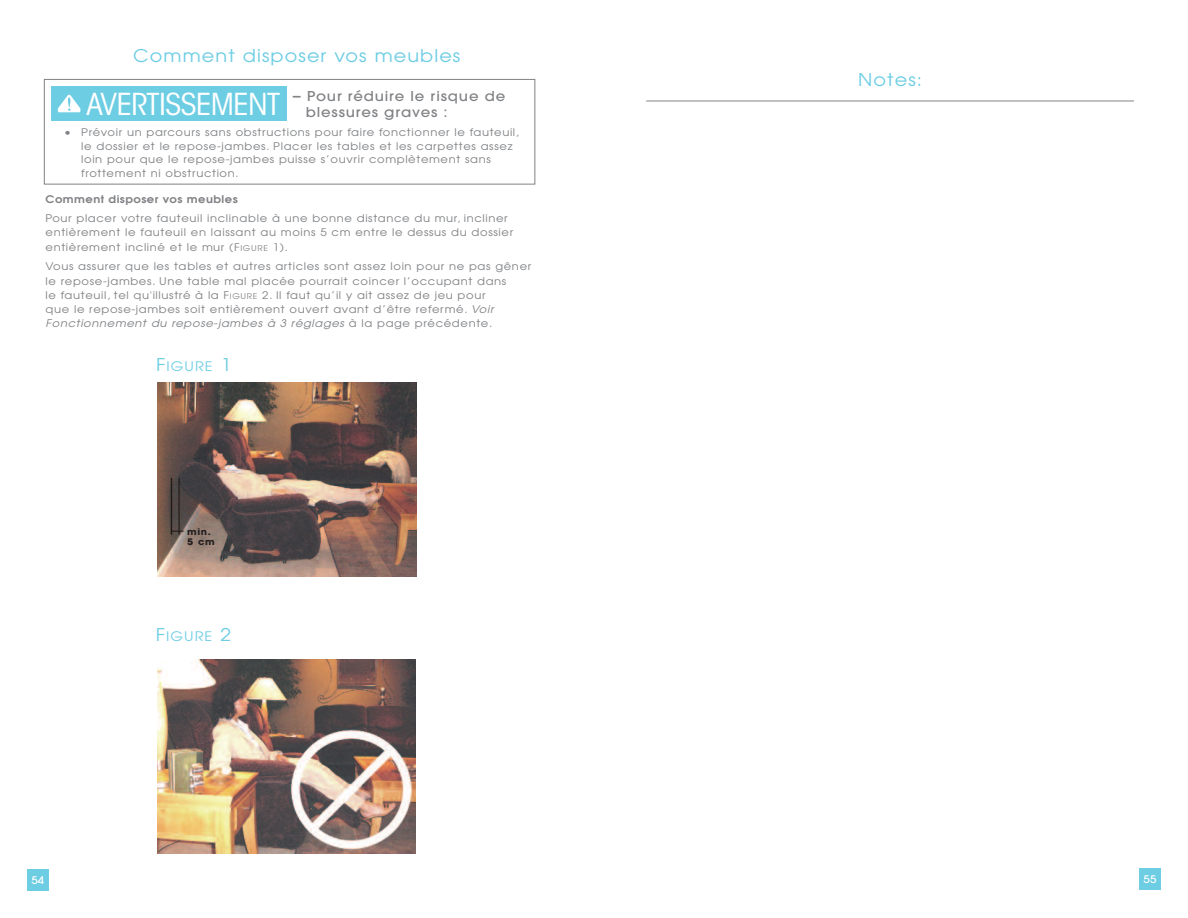
<style>
.page{position:relative;width:1188px;height:918px;background:#fff}
.page>*{position:absolute;margin:0;border:0;box-sizing:border-box;transform-origin:0 0}
.t1{font:30px "ITC Avant Garde MM.325.wt.450.wd";letter-spacing:-.025em;color:#fff;scale:1.1 1}
.t2{font:17.55px "Avant Garde";letter-spacing:.055em;color:#6dcde3;scale:1.1 1}
.t3{font:500 13.5px/16.5px "Avant Garde";letter-spacing:.055em;color:#808285;scale:1.1 1}
.t4{font:13.2px "Avant Garde";letter-spacing:.075em;color:#6dcde3;scale:1.1 1}
.t5{font:10.5px/14.2px "Avant Garde";letter-spacing:.055em;color:#808285;scale:1.1 1}
.t6{font:600 10.5px "Avant Garde";letter-spacing:.04em;color:#808285;scale:1.1 1}
.t7{font:500 10.5px "Avant Garde";color:#fff;scale:1.1 1}
.t8{font:700 9px/10.5px "Avant Garde";color:#231f20;scale:1.1 1}
.s1{font-weight:600}
.s2{font-size:7.8px}
.s3{font-style:italic}
.s4{font-size:17.55px}
</style>
<div class="page">
<div style="left:1139px;top:868px;width:22px;height:22px;background:#6dcde3"></div>
<div style="left:27px;top:869px;width:22px;height:22px;background:#6dcde3"></div>
<img style="left:157px;top:382px;width:259px;height:194px">
<img style="left:157px;top:659px;width:259px;height:194px">
<div style="left:44px;top:79px;width:491px;height:106px;border:1px solid #808285"></div>
<div style="left:51px;top:86px;width:235px;height:35px;background:#6dcde3"></div>
<svg style="left:58px;top:95px;width:23px;height:17px"></svg>
<hr style="left:646px;top:101px;width:488px;height:1px;background:#808285">
<h2 class="t2" style="left:133px;top:46px;width:299px">Comment disposer vos meubles</h2>
<p class="t3" style="left:306px;top:89px;width:183px;text-indent:-14px"><span class="s1">--</span> Pour réduire le risque de blessures graves :</p>
<p class="t5" style="left:81px;top:126px;width:400px;line-height:13.5px;text-indent:-17px">• Prévoir un parcours sans obstructions pour faire fonctionner le fauteuil, le dossier et le repose-jambes. Placer les tables et les carpettes assez loin pour que le repose-jambes puisse s’ouvrir complètement sans frottement ni obstruction.</p>
<h1 class="t1" style="left:86px;top:92px;width:178px">AVERTISSEMENT</h1>
<p class="t6" style="left:46px;top:193px;width:176px">Comment disposer vos meubles</p>
<p class="t5" style="left:46px;top:211px;width:427px">Pour placer votre fauteuil inclinable à une bonne distance du mur, incliner entièrement le fauteuil en laissant au moins 5 cm entre le dessus du dossier entièrement incliné et le mur (F<span class="s2">IGURE</span> 1).</p>
<p class="t5" style="left:46px;top:260px;width:443px">Vous assurer que les tables et autres articles sont assez loin pour ne pas gêner le repose-jambes. Une table mal placée pourrait coincer l’occupant dans<br>le fauteuil, tel qu'illustré à la F<span class="s2">IGURE</span> 2. Il faut qu’il y ait assez de jeu pour<br>que le repose-jambes soit entièrement ouvert avant d’être refermé. <span class="s3">Voir Fonctionnement du repose-jambes à 3 réglages</span> à la page précédente.</p>
<p class="t4" style="left:156px;top:359px;width:70px"><span class="s4">F</span>IGURE <span class="s4">1</span></p>
<p class="t8" style="left:187px;top:527px;width:26px">min.<br>5 cm</p>
<p class="t4" style="left:156px;top:629px;width:70px"><span class="s4">F</span>IGURE <span class="s4">2</span></p>
<h2 class="t2" style="left:858px;top:70px;width:60px">Notes:</h2>
<p class="t7" style="left:32px;top:876px;width:13px">54</p>
<p class="t7" style="left:1144px;top:875px;width:13px">55</p>
</div>
